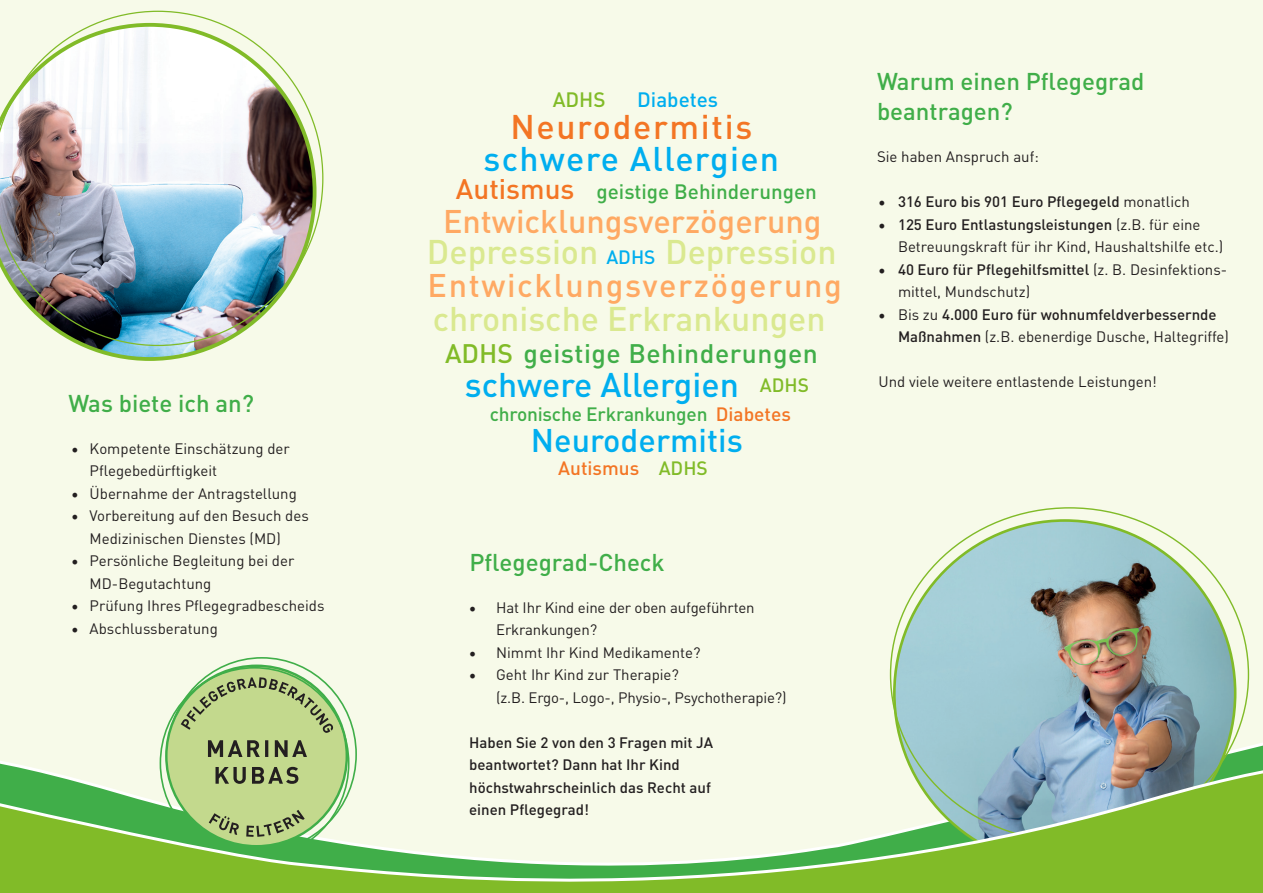
<style>
.page{position:relative;width:1263px;height:893px;background:#fff}
.page>*{position:absolute;margin:0;border:0;box-sizing:border-box;transform-origin:0 0}
.t1{font:500 33.9px "DIN Pro";color:#dae990}
.t2{font:500 33.9px "DIN Pro";letter-spacing:.005em;color:#00aeef}
.t3{font:500 33.9px "DIN Pro";letter-spacing:.04em;color:#00aeef}
.t4{font:500 33.9px "DIN Pro";letter-spacing:.05em;color:#f37524}
.t5{font:500 32.4px "DIN Pro";color:#ffa963}
.t6{font:500 32.4px "DIN Pro";letter-spacing:.05em;color:#ffa963}
.t7{font:500 32.4px "DIN Pro";color:#00aeef}
.t8{font:500 27.9px "DIN Pro";color:#f37524}
.t9{font:500 26.55px "DIN Pro";letter-spacing:.02em;color:#40ae49}
.t10{font:500 24px "DIN Pro";color:#40ae49}
.t11{font:500 20.55px "DIN Pro";color:#40ae49}
.t12{font:500 20.55px "DIN Pro";color:#00aeef}
.t13{font:500 20.55px "DIN Pro";color:#81bb28}
.t14{font:500 19.05px "DIN Pro";letter-spacing:-.01em;color:#40ae49}
.t15{font:500 19.05px "DIN Pro";color:#81bb28}
.t16{font:500 19.05px "DIN Pro";color:#f37524}
.t17{font:500 19.05px "DIN Pro";color:#00aeef}
.t18{font:15px/22.5px "DIN Pro";color:#231f20}
.t19{font:500 15px/22.5px "DIN Pro";color:#231f20}
.s1{font-family:"Minion Pro";font-size:18px}
.s2{color:#81bb28}
.s3{color:#f37524}
.s4{font-weight:400}
.s5{font-family:"Minion Pro";font-weight:500;font-size:18px}
.s6{font-weight:500}
.s7{font-family:"Minion Pro";font-weight:400;font-size:18px}
</style>
<div class="page">
<div style="left:0;top:0;width:1263px;height:735px;background:#f7fae9"></div>
<div style="left:0;top:735px;width:1263px;height:29px;background:#f7fae9"></div>
<img style="left:894px;top:520px;width:341px;height:244px">
<svg style="left:0;top:346px;width:316px;height:15px;background:#d7e9d3"></svg>
<img style="left:0;top:11px;width:323px;height:335px">
<div style="left:166px;top:666px;width:181px;height:180px;background:#c3d98d;border-radius:50%"></div>
<svg style="left:208px;top:740px;width:99px;height:17px"></svg>
<svg style="left:181px;top:677px;width:153px;height:56px"></svg>
<svg style="left:0;top:764px;width:1263px;height:129px;background:#a9d088"></svg>
<p class="t10" style="left:68px;top:387px;width:187px">Was biete ich an?</p>
<p class="t18" style="left:90px;top:436px;width:202px;text-indent:-18px"><span class="s1">•</span> Kompetente Einschätzung der<br>Pflegebedürftigkeit</p>
<p class="t18" style="left:71px;top:481px;width:227px"><span class="s1">•</span> Übernahme der Antragstellung</p>
<p class="t18" style="left:90px;top:504px;width:221px;text-indent:-18px"><span class="s1">•</span> Vorbereitung auf den Besuch des<br>Medizinischen Dienstes (MD)</p>
<p class="t18" style="left:90px;top:549px;width:206px;text-indent:-18px"><span class="s1">•</span> Persönliche Begleitung bei der<br>MD-Begutachtung</p>
<p class="t18" style="left:71px;top:594px;width:255px"><span class="s1">•</span> Prüfung Ihres Pflegegradbescheids</p>
<p class="t18" style="left:71px;top:616px;width:148px"><span class="s1">•</span> Abschlussberatung</p>
<p class="t13" style="left:553px;top:86px;width:54px">ADHS</p>
<p class="t12" style="left:637px;top:86px;width:82px">Diabetes</p>
<p class="t4" style="left:510px;top:104px;width:243px">Neurodermitis</p>
<p class="t3" style="left:483px;top:136px;width:297px">schwere Allergien</p>
<p class="t8" style="left:456px;top:170px;width:120px">Autismus</p>
<p class="t11" style="left:596px;top:178px;width:222px">geistige Behinderungen</p>
<p class="t5" style="left:443px;top:199px;width:380px">Entwicklungsverzögerung</p>
<p class="t1" style="left:427px;top:229px;width:173px">Depression</p>
<p class="t1" style="left:665px;top:229px;width:173px">Depression</p>
<p class="t17" style="left:606px;top:244px;width:51px">ADHS</p>
<p class="t6" style="left:428px;top:263px;width:416px">Entwicklungsverzögerung</p>
<p class="t1" style="left:433px;top:296px;width:394px">chronische Erkrankungen</p>
<p class="t9" style="left:445px;top:335px;width:374px"><span class="s2">ADHS</span> geistige Behinderungen</p>
<p class="t2" style="left:465px;top:362px;width:276px">schwere Allergien</p>
<p class="t15" style="left:760px;top:372px;width:51px">ADHS</p>
<p class="t14" style="left:490px;top:401px;width:303px">chronische Erkrankungen <span class="s3">Diabetes</span></p>
<p class="t7" style="left:531px;top:418px;width:214px">Neurodermitis</p>
<p class="t16" style="left:558px;top:456px;width:83px">Autismus</p>
<p class="t15" style="left:659px;top:455px;width:51px">ADHS</p>
<p class="t10" style="left:469px;top:546px;width:197px">Pflegegrad-Check</p>
<p class="t18" style="left:496px;top:595px;width:260px;text-indent:-27px"><span class="s1">•</span> Hat Ihr Kind eine der oben aufgeführten<br>Erkrankungen?</p>
<p class="t18" style="left:469px;top:640px;width:233px"><span class="s1">•</span> Nimmt Ihr Kind Medikamente?</p>
<p class="t18" style="left:496px;top:663px;width:292px;text-indent:-27px"><span class="s1">•</span> Geht Ihr Kind zur Therapie?<br>(z.B. Ergo-, Logo-, Physio-, Psychotherapie?)</p>
<p class="t19" style="left:469px;top:730px;width:245px">Haben Sie 2 von den 3 Fragen mit JA</p>
<p class="t19" style="left:469px;top:753px;width:212px">beantwortet? Dann hat Ihr Kind</p>
<p class="t19" style="left:469px;top:775px;width:243px">höchstwahrscheinlich das Recht auf</p>
<p class="t19" style="left:469px;top:798px;width:121px">einen Pflegegrad!</p>
<p class="t10" style="left:877px;top:65px;width:269px">Warum einen Pflegegrad</p>
<p class="t10" style="left:877px;top:95px;width:137px">beantragen?</p>
<p class="t18" style="left:877px;top:145px;width:163px">Sie haben Anspruch auf:</p>
<p class="t19" style="left:878px;top:190px;width:313px"><span class="s1">•</span> 316 Euro bis 901 Euro Pflegegeld <span class="s4">monatlich</span></p>
<p class="t18" style="left:898px;top:213px;width:327px;text-indent:-20px"><span class="s5">•</span> <span class="s6">125 Euro Entlastungsleistungen</span> (z.B. für eine<br>Betreuungskraft für ihr Kind, Haushaltshilfe etc.)</p>
<p class="t18" style="left:898px;top:258px;width:331px;text-indent:-20px"><span class="s5">•</span> <span class="s6">40 Euro für Pflegehilfsmittel</span> (z. B. Desinfektions&shy;mittel, Mundschutz)</p>
<p class="t19" style="left:898px;top:303px;width:333px;text-indent:-20px"><span class="s7">•</span> <span class="s4">Bis zu</span> 4.000 Euro für wohnumfeldverbessernde<br>Maßnahmen <span class="s4">(z.B. ebenerdige Dusche, Haltegriffe)</span></p>
<p class="t18" style="left:878px;top:370px;width:280px">Und viele weitere entlastende Leistungen!</p>
</div>
